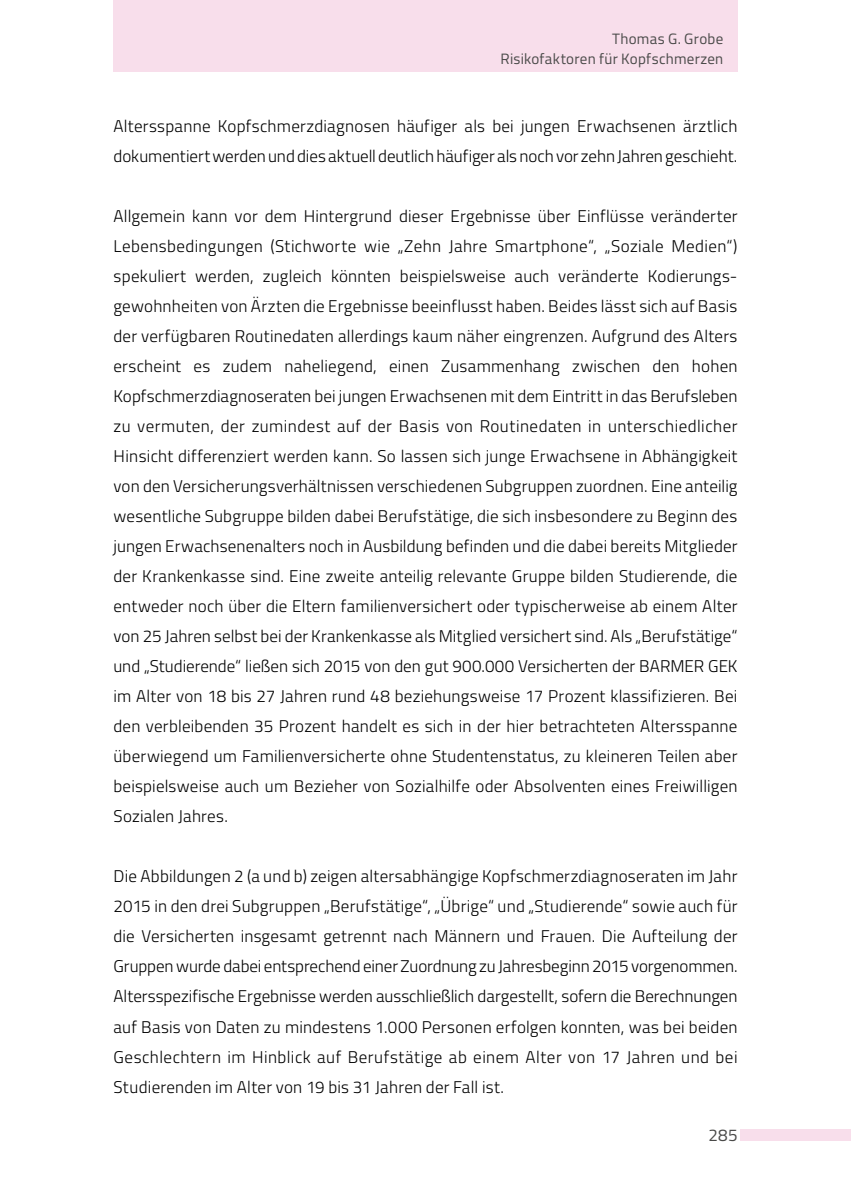
<style>
.page{position:relative;width:851px;height:1191px;background:#fff}
.page>*{position:absolute;margin:0;border:0;box-sizing:border-box;transform-origin:0 0}
.t1{font:300 17px/30px "Titillium";letter-spacing:.01em;color:#000}
.t2{font:17px "Titillium";color:#4a4a49}
.t3{font:15px/20px "Titillium";letter-spacing:.02em;color:#4a4a49;text-align:right}
</style>
<div class="page">
<div style="left:113px;top:0;width:624px;height:71px;background:#f8deeb"></div>
<div style="left:740px;top:1129px;width:110px;height:11px;background:#f8deeb"></div>
<p class="t3" style="left:500px;top:28px;width:224px">Thomas G. Grobe<br>Risikofaktoren für Kopfschmerzen</p>
<p class="t1" style="left:113px;top:110px;width:625px">Altersspanne Kopfschmerzdiagnosen häufiger als bei jungen Erwachsenen ärztlich dokumentiert werden und dies aktuell deutlich häufiger als noch vor zehn Jahren geschieht.</p>
<p class="t1" style="left:113px;top:200px;width:625px">Allgemein kann vor dem Hintergrund dieser Ergebnisse über Einflüsse veränderter Lebensbedingungen (Stichworte wie „Zehn Jahre Smartphone“, „Soziale Medien“) spekuliert werden, zugleich könnten beispielsweise auch veränderte Kodierungs&shy;gewohnheiten von Ärzten die Ergebnisse beeinflusst haben. Beides lässt sich auf Basis der verfügbaren Routinedaten allerdings kaum näher eingrenzen. Aufgrund des Alters erscheint es zudem naheliegend, einen Zusammenhang zwischen den hohen Kopfschmerzdiagnoseraten bei jungen Erwachsenen mit dem Eintritt in das Berufsleben zu vermuten, der zumindest auf der Basis von Routinedaten in unterschiedlicher Hinsicht differenziert werden kann. So lassen sich junge Erwachsene in Abhängigkeit von den Versicherungsverhältnissen verschiedenen Subgruppen zuordnen. Eine anteilig wesentliche Subgruppe bilden dabei Berufstätige, die sich insbesondere zu Beginn des jungen Erwachsenenalters noch in Ausbildung befinden und die dabei bereits Mitglieder der Krankenkasse sind. Eine zweite anteilig relevante Gruppe bilden Studierende, die entweder noch über die Eltern familienversichert oder typischerweise ab einem Alter von 25 Jahren selbst bei der Krankenkasse als Mitglied versichert sind. Als „Berufstätige“ und „Studierende“ ließen sich 2015 von den gut 900.000 Versicherten der BARMER GEK im Alter von 18 bis 27 Jahren rund 48 beziehungsweise 17 Prozent klassifizieren. Bei den verbleibenden 35 Prozent handelt es sich in der hier betrachteten Altersspanne überwiegend um Familienversicherte ohne Studentenstatus, zu kleineren Teilen aber beispielsweise auch um Bezieher von Sozialhilfe oder Absolventen eines Freiwilligen Sozialen Jahres.</p>
<p class="t1" style="left:113px;top:860px;width:625px;text-align:justify">Die Abbildungen 2 (a und b) zeigen altersabhängige Kopfschmerzdiagnoseraten im Jahr 2015 in den drei Subgruppen „Berufstätige“, „Übrige“ und „Studierende“ sowie auch für die Versicherten insgesamt getrennt nach Männern und Frauen. Die Aufteilung der Gruppen wurde dabei entsprechend einer Zuordnung zu Jahresbeginn 2015 vorgenommen.<br>Altersspezifische Ergebnisse werden ausschließlich dargestellt, sofern die Berechnungen auf Basis von Daten zu mindestens 1.000 Personen erfolgen konnten, was bei beiden Geschlechtern im Hinblick auf Berufstätige ab einem Alter von 17 Jahren und bei Studierenden im Alter von 19 bis 31 Jahren der Fall ist.</p>
<p class="t2" style="left:708px;top:1122px;width:30px">285</p>
</div>
